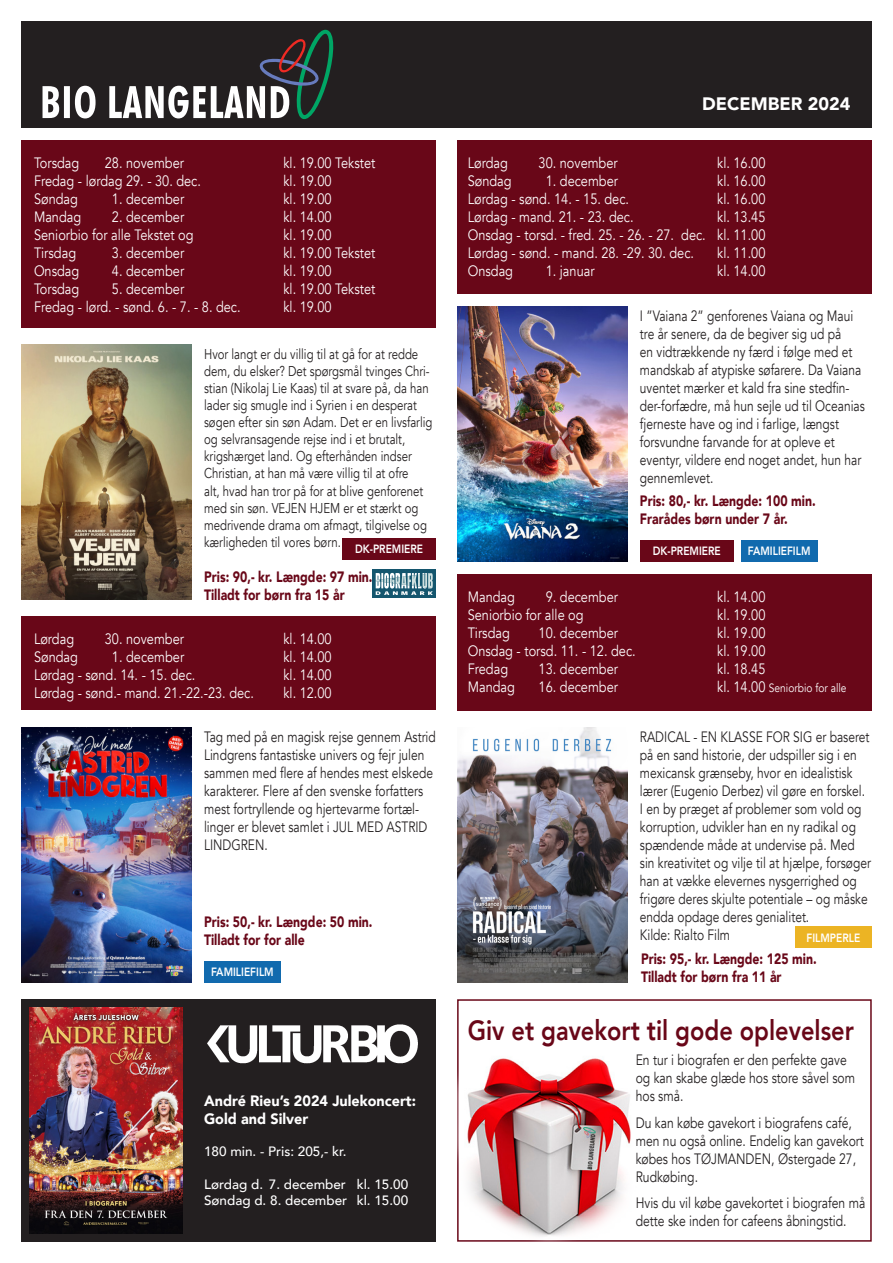
<style>
.page{position:relative;width:893px;height:1263px;background:#fff}
.page>*{position:absolute;margin:0;border:0;box-sizing:border-box;transform-origin:0 0}
.Bødtekst{font:800 27.75px "Avenir";color:#690718;scale:.85 1}
.t1{font:900 18px "Avenir";color:#fff}
.Bødtekst-2{font:15px/18px "Avenir";color:#231f20;scale:.8 1}
.Bødtekst-3{font:15px "Avenir";color:#fff;scale:.85 1}
.Bødtekst-4{font:15px/18px "Avenir";color:#231f20;scale:.81 1}
.Overskrift{font:900 15px "Avenir";color:#690718;scale:.82 1}
.t2{font:900 15px/18px "Avenir";color:#fff;scale:.96 1}
.Bødtekst-5{font:14.25px/17.1px "Avenir";color:#231f20;scale:.8 1}
.t3{font:500 13.5px "Avenir";color:#fff}
.Bødtekst-6{font:800 12px "Avenir";color:#fff;scale:.85 1}
.Bødtekst-7{font:12px "Avenir";color:#fff;scale:.85 1}
.s1{font-size:15px}
</style>
<div class="page">
<div style="left:21px;top:21px;width:851px;height:107px;background:#231f20"></div>
<div style="left:21px;top:140px;width:415px;height:187px;background:#690718"></div>
<div style="left:21px;top:999px;width:415px;height:243px;background:#231f20"></div>
<img style="left:207px;top:1024px;width:211px;height:40px">
<div style="left:457px;top:140px;width:415px;height:153px;background:#690718"></div>
<div style="left:457px;top:574px;width:415px;height:136px;background:#690718"></div>
<div style="left:21px;top:617px;width:415px;height:93px;background:#690718"></div>
<svg style="left:372px;top:569px;width:64px;height:29px;background:#5d8b9b"></svg>
<div style="left:457px;top:999px;width:415px;height:243px;border:2px solid #690718"></div>
<img style="left:457px;top:306px;width:170px;height:255px">
<img style="left:457px;top:727px;width:170px;height:255px">
<img style="left:21px;top:727px;width:170px;height:255px">
<img style="left:21px;top:344px;width:170px;height:256px">
<img style="left:30px;top:1008px;width:153px;height:225px">
<svg style="left:43px;top:30px;width:290px;height:89px"></svg>
<div style="left:741px;top:540px;width:76px;height:21px;background:#116aae"></div>
<div style="left:204px;top:961px;width:77px;height:21px;background:#116aae"></div>
<div style="left:640px;top:540px;width:93px;height:21px;background:#690718"></div>
<div style="left:342px;top:538px;width:94px;height:21px;background:#690718"></div>
<div style="left:795px;top:927px;width:77px;height:21px;background:#ecb424"></div>
<img style="left:457px;top:1045px;width:193px;height:197px">
<p class="t1" style="left:702px;top:88px;width:150px">DECEMBER 2024</p>
<p class="Bødtekst-3" style="left:34px;top:154px;width:55px">Torsdag</p>
<p class="Bødtekst-3" style="left:105px;top:154px;width:95px">28. november</p>
<p class="Bødtekst-3" style="left:283px;top:154px;width:110px">kl. 19.00 Tekstet</p>
<p class="Bødtekst-3" style="left:34px;top:172px;width:198px">Fredag - lørdag 29. - 30. dec.</p>
<p class="Bødtekst-3" style="left:283px;top:172px;width:58px">kl. 19.00</p>
<p class="Bødtekst-3" style="left:34px;top:190px;width:53px">Søndag</p>
<p class="Bødtekst-3" style="left:112px;top:190px;width:87px">1. december</p>
<p class="Bødtekst-3" style="left:283px;top:190px;width:58px">kl. 19.00</p>
<p class="Bødtekst-3" style="left:34px;top:208px;width:57px">Mandag</p>
<p class="Bødtekst-3" style="left:112px;top:208px;width:87px">2. december</p>
<p class="Bødtekst-3" style="left:283px;top:208px;width:58px">kl. 14.00</p>
<p class="Bødtekst-3" style="left:34px;top:226px;width:189px">Seniorbio for alle Tekstet og</p>
<p class="Bødtekst-3" style="left:283px;top:226px;width:58px">kl. 19.00</p>
<p class="Bødtekst-3" style="left:34px;top:244px;width:51px">Tirsdag</p>
<p class="Bødtekst-3" style="left:112px;top:244px;width:87px">3. december</p>
<p class="Bødtekst-3" style="left:283px;top:244px;width:110px">kl. 19.00 Tekstet</p>
<p class="Bødtekst-3" style="left:34px;top:262px;width:55px">Onsdag</p>
<p class="Bødtekst-3" style="left:112px;top:262px;width:87px">4. december</p>
<p class="Bødtekst-3" style="left:283px;top:262px;width:58px">kl. 19.00</p>
<p class="Bødtekst-3" style="left:34px;top:280px;width:55px">Torsdag</p>
<p class="Bødtekst-3" style="left:112px;top:280px;width:87px">5. december</p>
<p class="Bødtekst-3" style="left:283px;top:280px;width:110px">kl. 19.00 Tekstet</p>
<p class="Bødtekst-3" style="left:34px;top:298px;width:245px">Fredag - lørd. - sønd. 6. - 7. - 8. dec.</p>
<p class="Bødtekst-3" style="left:283px;top:298px;width:58px">kl. 19.00</p>
<p class="Bødtekst-3" style="left:468px;top:154px;width:49px">Lørdag</p>
<p class="Bødtekst-3" style="left:539px;top:154px;width:95px">30. november</p>
<p class="Bødtekst-3" style="left:717px;top:154px;width:58px">kl. 16.00</p>
<p class="Bødtekst-3" style="left:468px;top:172px;width:53px">Søndag</p>
<p class="Bødtekst-3" style="left:546px;top:172px;width:87px">1. december</p>
<p class="Bødtekst-3" style="left:717px;top:172px;width:58px">kl. 16.00</p>
<p class="Bødtekst-3" style="left:468px;top:190px;width:191px">Lørdag - sønd. 14. - 15. dec.</p>
<p class="Bødtekst-3" style="left:717px;top:190px;width:58px">kl. 16.00</p>
<p class="Bødtekst-3" style="left:468px;top:208px;width:197px">Lørdag - mand. 21. - 23. dec.</p>
<p class="Bødtekst-3" style="left:717px;top:208px;width:58px">kl. 13.45</p>
<p class="Bødtekst-3" style="left:468px;top:226px;width:352px">Onsdag - torsd. - fred. 25. - 26. - 27. dec. kl. 11.00</p>
<p class="Bødtekst-3" style="left:468px;top:244px;width:268px">Lørdag - sønd. - mand. 28. -29. 30. dec.</p>
<p class="Bødtekst-3" style="left:717px;top:244px;width:58px">kl. 11.00</p>
<p class="Bødtekst-3" style="left:468px;top:262px;width:55px">Onsdag</p>
<p class="Bødtekst-3" style="left:546px;top:262px;width:59px">1. januar</p>
<p class="Bødtekst-3" style="left:717px;top:262px;width:58px">kl. 14.00</p>
<p class="Bødtekst-2" style="left:640px;top:307px;width:283px">I ”Vaiana 2” genforenes Vaiana og Maui tre år senere, da de begiver sig ud på<br>en vidtrækkende ny færd i følge med et mandskab af atypiske søfarere. Da Vaiana uventet mærker et kald fra sine stedfin&shy;der-forfædre, må hun sejle ud til Oceanias fjerneste have og ind i farlige, længst forsvundne farvande for at opleve et eventyr, vildere end noget andet, hun har gennemlevet.</p>
<p class="Bødtekst-5" style="left:204px;top:345px;width:287px">Hvor langt er du villig til at gå for at redde dem, du elsker? Det spørgsmål tvinges Chri&shy;stian (Nikolaj Lie Kaas) til at svare på, da han lader sig smugle ind i Syrien i en desperat søgen efter sin søn Adam. Det er en livsfarlig og selvransagende rejse ind i et brutalt, krigshærget land. Og efterhånden indser Christian, at han må være villig til at ofre<br>alt, hvad han tror på for at blive genforenet med sin søn. VEJEN HJEM er et stærkt og medrivende drama om afmagt, tilgivelse og kærligheden til vores børn.</p>
<p class="Overskrift" style="left:640px;top:487px;width:216px">Pris: 80,- kr. Længde: 100 min.</p>
<p class="Overskrift" style="left:640px;top:505px;width:182px">Frarådes børn under 7 år.</p>
<p class="Bødtekst-6" style="left:355px;top:539px;width:82px">DK-PREMIERE</p>
<p class="Bødtekst-6" style="left:653px;top:541px;width:82px">DK-PREMIERE</p>
<p class="Bødtekst-6" style="left:748px;top:541px;width:75px">FAMILIEFILM</p>
<p class="Overskrift" style="left:204px;top:564px;width:207px">Pris: 90,- kr. Længde: 97 min.</p>
<p class="Overskrift" style="left:204px;top:582px;width:173px">Tilladt for børn fra 15 år</p>
<p class="Bødtekst-3" style="left:34px;top:630px;width:49px">Lørdag</p>
<p class="Bødtekst-3" style="left:105px;top:630px;width:95px">30. november</p>
<p class="Bødtekst-3" style="left:283px;top:630px;width:58px">kl. 14.00</p>
<p class="Bødtekst-3" style="left:34px;top:648px;width:53px">Søndag</p>
<p class="Bødtekst-3" style="left:112px;top:648px;width:87px">1. december</p>
<p class="Bødtekst-3" style="left:283px;top:648px;width:58px">kl. 14.00</p>
<p class="Bødtekst-3" style="left:34px;top:666px;width:191px">Lørdag - sønd. 14. - 15. dec.</p>
<p class="Bødtekst-3" style="left:283px;top:666px;width:58px">kl. 14.00</p>
<p class="Bødtekst-3" style="left:34px;top:684px;width:260px">Lørdag - sønd.- mand. 21.-22.-23. dec.</p>
<p class="Bødtekst-3" style="left:283px;top:684px;width:58px">kl. 12.00</p>
<p class="Bødtekst-3" style="left:468px;top:588px;width:57px">Mandag</p>
<p class="Bødtekst-3" style="left:546px;top:588px;width:87px">9. december</p>
<p class="Bødtekst-3" style="left:717px;top:588px;width:58px">kl. 14.00</p>
<p class="Bødtekst-3" style="left:468px;top:606px;width:138px">Seniorbio for alle og</p>
<p class="Bødtekst-3" style="left:717px;top:606px;width:58px">kl. 19.00</p>
<p class="Bødtekst-3" style="left:468px;top:624px;width:51px">Tirsdag</p>
<p class="Bødtekst-3" style="left:539px;top:624px;width:95px">10. december</p>
<p class="Bødtekst-3" style="left:717px;top:624px;width:58px">kl. 19.00</p>
<p class="Bødtekst-3" style="left:468px;top:642px;width:199px">Onsdag - torsd. 11. - 12. dec.</p>
<p class="Bødtekst-3" style="left:717px;top:642px;width:58px">kl. 19.00</p>
<p class="Bødtekst-3" style="left:468px;top:660px;width:49px">Fredag</p>
<p class="Bødtekst-3" style="left:539px;top:660px;width:95px">13. december</p>
<p class="Bødtekst-3" style="left:717px;top:660px;width:58px">kl. 18.45</p>
<p class="Bødtekst-3" style="left:468px;top:678px;width:57px">Mandag</p>
<p class="Bødtekst-3" style="left:539px;top:678px;width:95px">16. december</p>
<p class="Bødtekst-7" style="left:717px;top:681px;width:154px"><span class="s1">kl. 14.00</span> Seniorbio for alle</p>
<p class="Bødtekst-2" style="left:204px;top:728px;width:291px">Tag med på en magisk rejse gennem Astrid Lindgrens fantastiske univers og fejr julen sammen med flere af hendes mest elskede karakterer. Flere af den svenske forfatters mest fortryllende og hjertevarme fortæl&shy;linger er blevet samlet i JUL MED ASTRID LINDGREN.</p>
<p class="Bødtekst-2" style="left:640px;top:728px;width:290px">RADICAL - EN KLASSE FOR SIG er baseret på en sand historie, der udspiller sig i en mexicansk grænseby, hvor en idealistisk lærer (Eugenio Derbez) vil gøre en forskel.<br>I en by præget af problemer som vold og korruption, udvikler han en ny radikal og spændende måde at undervise på. Med sin kreativitet og vilje til at hjælpe, forsøger han at vække elevernes nysgerrighed og frigøre deres skjulte potentiale – og måske endda opdage deres genialitet.</p>
<p class="Bødtekst-2" style="left:640px;top:926px;width:114px">Kilde: Rialto Film</p>
<p class="Overskrift" style="left:204px;top:908px;width:207px">Pris: 50,- kr. Længde: 50 min.</p>
<p class="Overskrift" style="left:204px;top:926px;width:124px">Tilladt for for alle</p>
<p class="Bødtekst-6" style="left:806px;top:928px;width:65px">FILMPERLE</p>
<p class="Bødtekst-6" style="left:211px;top:962px;width:75px">FAMILIEFILM</p>
<p class="t2" style="left:204px;top:1091px;width:222px">André Rieu’s 2024 Julekoncert:<br>Gold and Silver</p>
<p class="t3" style="left:204px;top:1140px;width:144px">180 min. - Pris: 205,- kr.</p>
<p class="t3" style="left:204px;top:1172px;width:206px">Lørdag d. 7. december kl. 15.00</p>
<p class="t3" style="left:204px;top:1188px;width:206px">Søndag d. 8. december kl. 15.00</p>
<p class="Overskrift" style="left:641px;top:946px;width:216px">Pris: 95,- kr. Længde: 125 min.</p>
<p class="Overskrift" style="left:641px;top:964px;width:173px">Tilladt for børn fra 11 år</p>
<p class="Bødtekst" style="left:468px;top:1008px;width:456px">Giv et gavekort til gode oplevelser</p>
<p class="Bødtekst-4" style="left:636px;top:1051px;width:272px">En tur i biografen er den perfekte gave og kan skabe glæde hos store såvel som hos små.</p>
<p class="Bødtekst-4" style="left:636px;top:1114px;width:283px">Du kan købe gavekort i biografens café, men nu også online. Endelig kan gavekort købes hos TØJMANDEN, Østergade 27,<br>Rudkøbing.</p>
<p class="Bødtekst-4" style="left:636px;top:1194px;width:285px">Hvis du vil købe gavekortet i biografen må dette ske inden for cafeens åbningstid.</p>
</div>
